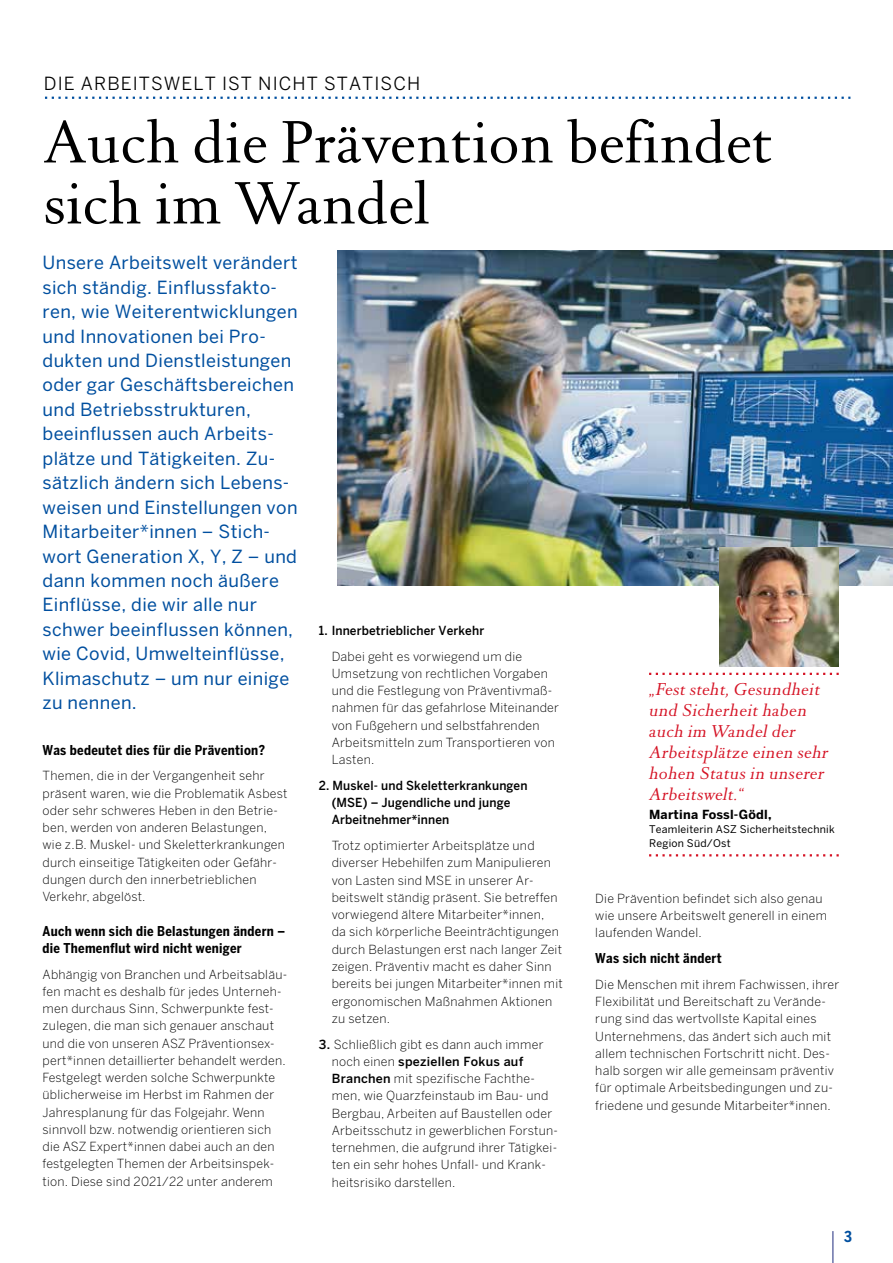
<style>
.page{position:relative;width:893px;height:1263px;background:#fff}
.page>*{position:absolute;margin:0;border:0;box-sizing:border-box;transform-origin:0 0}
.t1{font:62.55px/61.1px "DTL Romulus ST";letter-spacing:.01em;color:#000}
.t2{font:18px/24.5px "Benton Sans";letter-spacing:.02em;color:#004f9f}
.t3{font:italic 18px/21px "DTL Romulus ST";letter-spacing:.02em;color:#d51224}
.t4{font:18px "Benton Sans";letter-spacing:.06em;color:#000}
.t5{font:700 condensed 15px "Benton Sans";color:#004f9f}
.t6{font:700 condensed 13.5px/17.2px "Benton Sans";letter-spacing:.02em;color:#000}
.t7{font:300 12.45px/17.2px "Benton Sans";letter-spacing:.02em;color:#000}
.t8{font:500 12.45px/17.2px "Benton Sans";letter-spacing:.01em;color:#000;scale:.95 1}
.t9{font:700 12.45px "Benton Sans";letter-spacing:.02em;color:#000}
.t10{font:10.5px/13.8px "Benton Sans";letter-spacing:.02em;color:#000}
.s1{font-weight:500}
</style>
<div class="page">
<hr style="left:832px;top:1231px;width:1px;height:32px;background:#283583">
<svg style="left:45px;top:97px;width:805px;height:2px"></svg>
<img style="left:337px;top:251px;width:556px;height:335px">
<img style="left:719px;top:547px;width:120px;height:119px">
<svg style="left:649px;top:673px;width:190px;height:2px"></svg>
<svg style="left:649px;top:854px;width:190px;height:2px"></svg>
<h2 class="t4" style="left:44px;top:73px;width:378px">DIE ARBEITSWELT IST NICHT STATISCH</h2>
<h1 class="t1" style="left:43px;top:113px;width:731px">Auch die Prävention befindet sich im Wandel</h1>
<p class="t2" style="left:43px;top:250px;width:257px">Unsere Arbeitswelt verändert sich ständig. Einflussfakto&shy;ren, wie Weiterentwicklungen und Innovationen bei Pro&shy;dukten und Dienstleistungen oder gar Geschäftsbereichen und Betriebsstrukturen, beeinflussen auch Arbeits&shy;plätze und Tätigkeiten. Zu&shy;sätzlich ändern sich Lebens&shy;weisen und Einstellungen von<br>Mitarbeiter*innen – Stich&shy;wort Generation X, Y, Z – und dann kommen noch äußere<br>Einflüsse, die wir alle nur schwer beeinflussen können, wie Covid, Umwelteinflüsse,<br>Klimaschutz – um nur einige zu nennen.</p>
<p class="t6" style="left:43px;top:741px;width:224px">Was bedeutet dies für die Prävention?</p>
<p class="t7" style="left:43px;top:767px;width:246px">Themen, die in der Vergangenheit sehr präsent waren, wie die Problematik Asbest oder sehr schweres Heben in den Betrie&shy;ben, werden von anderen Belastungen, wie z.B. Muskel- und Skeletterkrankungen durch einseitige Tätigkeiten oder Gefähr&shy;dungen durch den innerbetrieblichen Verkehr, abgelöst.</p>
<p class="t6" style="left:43px;top:922px;width:244px">Auch wenn sich die Belastungen ändern – die Themenflut wird nicht weniger</p>
<p class="t7" style="left:43px;top:965px;width:246px">Abhängig von Branchen und Arbeitsabläu&shy;fen macht es deshalb für jedes Unterneh&shy;men durchaus Sinn, Schwerpunkte fest&shy;zulegen, die man sich genauer anschaut und die von unseren ASZ Präventionsex&shy;pert*innen detaillierter behandelt werden.<br>Festgelegt werden solche Schwerpunkte üblicherweise im Herbst im Rahmen der Jahresplanung für das Folgejahr. Wenn sinnvoll bzw. notwendig orientieren sich die ASZ Expert*innen dabei auch an den festgelegten Themen der Arbeitsinspek&shy;tion. Diese sind 2021/22 unter anderem</p>
<p class="t8" style="left:319px;top:622px;width:176px">1. Innerbetrieblicher Verkehr</p>
<p class="t7" style="left:332px;top:647px;width:229px">Dabei geht es vorwiegend um die<br>Umsetzung von rechtlichen Vorgaben und die Festlegung von Präventivmaß&shy;nahmen für das gefahrlose Miteinander von Fußgehern und selbstfahrenden<br>Arbeitsmitteln zum Transportieren von<br>Lasten.</p>
<p class="t8" style="left:332px;top:777px;width:208px;text-indent:-13px">2. Muskel- und Skeletterkrankungen (MSE) – Jugendliche und junge<br>Arbeitnehmer*innen</p>
<p class="t7" style="left:332px;top:837px;width:233px">Trotz optimierter Arbeitsplätze und diverser Hebehilfen zum Manipulieren von Lasten sind MSE in unserer Ar&shy;beitswelt ständig präsent. Sie betreffen vorwiegend ältere Mitarbeiter*innen,<br>da sich körperliche Beeinträchtigungen durch Belastungen erst nach langer Zeit zeigen. Präventiv macht es daher Sinn bereits bei jungen Mitarbeiter*innen mit ergonomischen Maßnahmen Aktionen zu setzen.</p>
<p class="t7" style="left:332px;top:1035px;width:228px;text-indent:-13px"><span class="s1">3.</span> Schließlich gibt es dann auch immer noch einen <span class="s1">speziellen Fokus auf Branchen</span> mit spezifische Fachthe&shy;men, wie Quarzfeinstaub im Bau- und Bergbau, Arbeiten auf Baustellen oder Arbeitsschutz in gewerblichen Forstun&shy;ternehmen, die aufgrund ihrer Tätigkei&shy;ten ein sehr hohes Unfall- und Krank&shy;heitsrisiko darstellen.</p>
<h2 class="t3" style="left:649px;top:679px;width:180px">„Fest steht, Gesundheit und Sicherheit haben auch im Wandel der<br>Arbeitsplätze einen sehr hohen Status in unserer<br>Arbeitswelt.“</h2>
<p class="t9" style="left:649px;top:807px;width:124px">Martina Fossl-Gödl,</p>
<p class="t10" style="left:649px;top:822px;width:187px">Teamleiterin ASZ Sicherheitstechnik<br>Region Süd/Ost</p>
<p class="t7" style="left:595px;top:890px;width:233px">Die Prävention befindet sich also genau wie unsere Arbeitswelt generell in einem laufenden Wandel.</p>
<p class="t6" style="left:595px;top:949px;width:128px">Was sich nicht ändert</p>
<p class="t7" style="left:595px;top:976px;width:245px">Die Menschen mit ihrem Fachwissen, ihrer Flexibilität und Bereitschaft zu Verände&shy;rung sind das wertvollste Kapital eines Unternehmens, das ändert sich auch mit allem technischen Fortschritt nicht. Des&shy;halb sorgen wir alle gemeinsam präventiv für optimale Arbeitsbedingungen und zu&shy;friedene und gesunde Mitarbeiter*innen.</p>
<p class="t5" style="left:844px;top:1228px;width:9px">3</p>
</div>
